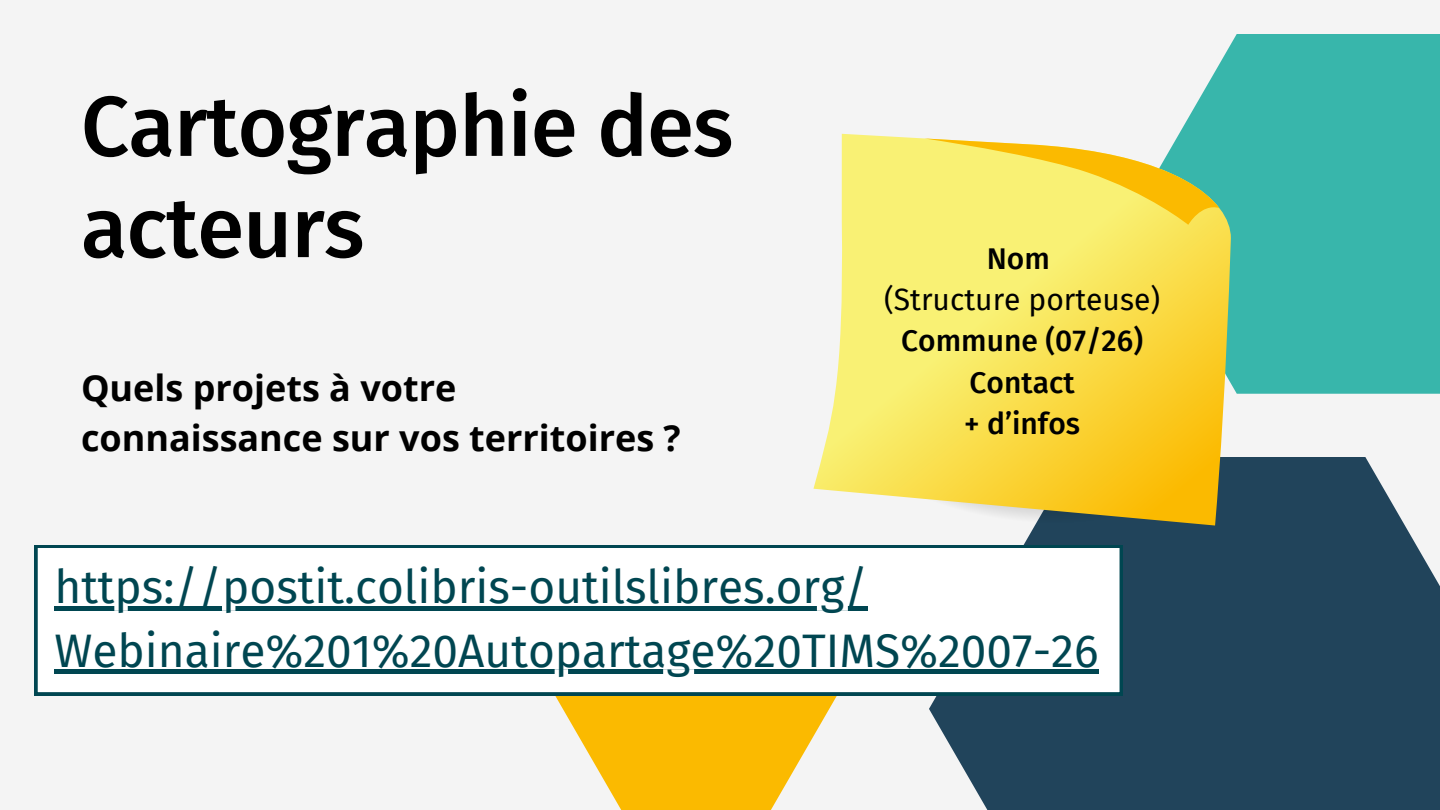
<style>
.page{position:relative;width:1440px;height:810px;background:#f4f4f4}
.page>*{position:absolute;margin:0;border:0;box-sizing:border-box;transform-origin:0 0}
.t1{font:500 85px/101.2px "Fira Sans";letter-spacing:-.01em;color:#000}
.t2{font:46px "Fira Sans";color:#004651}
.t3{font:700 36px/50.2px "Open Sans";color:#000}
.t4{font:500 30px "Fira Sans";color:#000}
.t5{font:30px "Fira Sans";color:#000}
</style>
<div class="page">
<div style="left:929px;top:457px;width:511px;height:353px;background:#21445b"></div>
<div style="left:1179px;top:34px;width:261px;height:360px;background:#38b6ab"></div>
<svg style="left:546px;top:695px;width:300px;height:115px;fill:#fbba00"></svg>
<div style="left:35px;top:545px;width:1087px;height:150px;background:#fff"></div>
<div style="left:929px;top:526px;width:106px;height:16px;background:#f4f4f4"></div>
<svg style="left:813px;top:134px;width:418px;height:392px;background:#f3df65"></svg>
<svg style="left:925px;top:138px;width:294px;height:87px;background:#e7df6b"></svg>
<hr style="left:54px;top:606px;width:814px;height:4px;background:#004651">
<hr style="left:54px;top:670px;width:1045px;height:4px;background:#004651">
<h1 class="t1" style="left:81px;top:77px;width:654px">Cartographie des acteurs</h1>
<p class="t3" style="left:81px;top:362px;width:601px">Quels projets à votre connaissance sur vos territoires ?</p>
<p class="t4" style="left:987px;top:241px;width:65px">Nom</p>
<p class="t5" style="left:884px;top:282px;width:277px">(Structure porteuse)</p>
<p class="t4" style="left:901px;top:323px;width:243px">Commune (07/26)</p>
<h3 class="t4" style="left:970px;top:365px;width:107px">Contact</h3>
<h2 class="t4" style="left:964px;top:406px;width:118px">+ d’infos</h2>
<p class="t2" style="left:54px;top:560px;width:815px">https://postit.colibris-outilslibres.org/</p>
<p class="t2" style="left:54px;top:624px;width:1046px">Webinaire%201%20Autopartage%20TIMS%2007-26</p>
</div>
